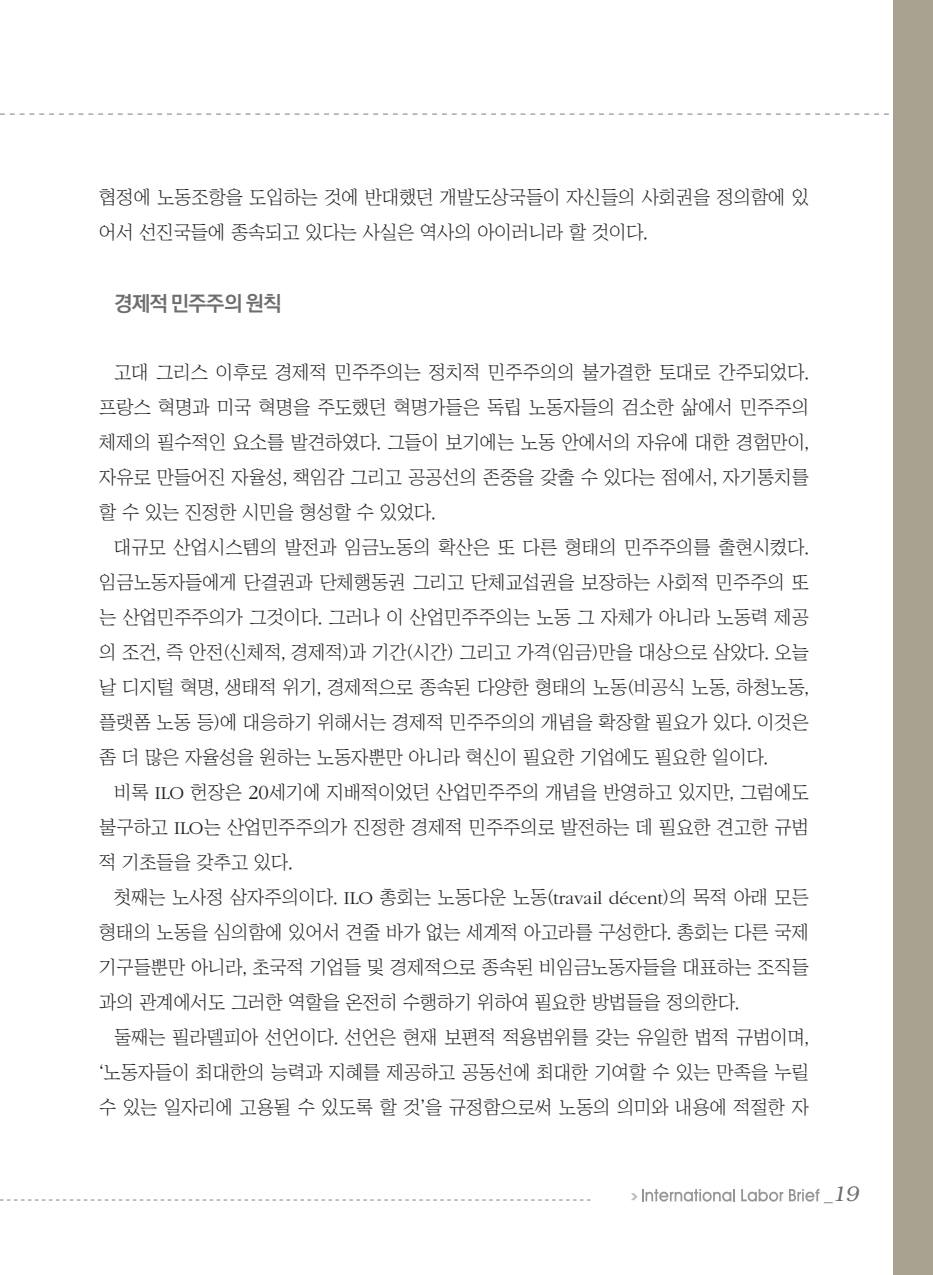
<style>
.page{position:relative;width:933px;height:1275px;background:#fff}
.page>*{position:absolute;margin:0;border:0;box-sizing:border-box;transform-origin:0 0}
.중제목{font:700 21px "Ko Pub Dotum";letter-spacing:-.03em;color:#6c6d70}
.t1{font:italic 300 21px "Bookman";color:#6c6d70}
.본문{font:18.9px/35px "Chosunilbo NM";color:#231f20;text-align:justify}
.t2{font:700 7.88px "Ko Pub Dotum";color:#939598;scale:2 1}
.s1{font-family:"ITC Garamond Std";font-weight:300}
.s2{font-family:"ITC Garamond Std";font-weight:300;font-size:20.82px}
.s3{font-family:"Helvetica";font-weight:400;font-style:normal;font-size:17.5px}
</style>
<div class="page">
<svg style="left:0;top:113px;width:889px;height:2px"></svg>
<div style="left:893px;top:0;width:40px;height:1275px;background:#aaa291"></div>
<svg style="left:0;top:1199px;width:590px;height:1px"></svg>
<svg style="left:642px;top:1189px;width:93px;height:13px"></svg>
<svg style="left:741px;top:1189px;width:42px;height:13px"></svg>
<svg style="left:789px;top:1189px;width:30px;height:12px"></svg>
<p class="본문" style="left:99px;top:179px;width:711px">협정에 노동조항을 도입하는 것에 반대했던 개발도상국들이 자신들의 사회권을 정의함에 있 어서 선진국들에 종속되고 있다는 사실은 역사의 아이러니라 할 것이다.</p>
<p class="중제목" style="left:114px;top:293px;width:169px">경제적 민주주의 원칙</p>
<p class="본문" style="left:99px;top:354px;width:711px;text-indent:15px">고대 그리스 이후로 경제적 민주주의는 정치적 민주주의의 불가결한 토대로 간주되었다. 프랑스 혁명과 미국 혁명을 주도했던 혁명가들은 독립 노동자들의 검소한 삶에서 민주주의 체제의 필수적인 요소를 발견하였다. 그들이 보기에는 노동 안에서의 자유에 대한 경험만이, 자유로 만들어진 자율성, 책임감 그리고 공공선의 존중을 갖출 수 있다는 점에서, 자기통치를 할 수 있는 진정한 시민을 형성할 수 있었다.</p>
<p class="본문" style="left:99px;top:529px;width:711px;text-indent:15px">대규모 산업시스템의 발전과 임금노동의 확산은 또 다른 형태의 민주주의를 출현시켰다. 임금노동자들에게 단결권과 단체행동권 그리고 단체교섭권을 보장하는 사회적 민주주의 또 는 산업민주주의가 그것이다. 그러나 이 산업민주주의는 노동 그 자체가 아니라 노동력 제공 의 조건, 즉 안전(신체적, 경제적)과 기간(시간) 그리고 가격(임금)만을 대상으로 삼았다. 오늘 날 디지털 혁명, 생태적 위기, 경제적으로 종속된 다양한 형태의 노동(비공식 노동, 하청노동, 플랫폼 노동 등)에 대응하기 위해서는 경제적 민주주의의 개념을 확장할 필요가 있다. 이것은 좀 더 많은 자율성을 원하는 노동자뿐만 아니라 혁신이 필요한 기업에도 필요한 일이다.</p>
<p class="본문" style="left:99px;top:774px;width:711px;text-indent:15px">비록 <span class="s1">ILO</span> 헌장은 <span class="s2">20</span>세기에 지배적이었던 산업민주주의 개념을 반영하고 있지만, 그럼에도 불구하고 <span class="s1">ILO</span>는 산업민주주의가 진정한 경제적 민주주의로 발전하는 데 필요한 견고한 규범 적 기초들을 갖추고 있다.</p>
<p class="본문" style="left:99px;top:879px;width:711px;text-indent:15px">첫째는 노사정 삼자주의이다. <span class="s1">ILO</span> 총회는 노동다운 노동(<span class="s1">travail décent</span>)의 목적 아래 모든 형태의 노동을 심의함에 있어서 견줄 바가 없는 세계적 아고라를 구성한다. 총회는 다른 국제 기구들뿐만 아니라, 초국적 기업들 및 경제적으로 종속된 비임금노동자들을 대표하는 조직들 과의 관계에서도 그러한 역할을 온전히 수행하기 위하여 필요한 방법들을 정의한다.</p>
<p class="본문" style="left:99px;top:1019px;width:711px;text-indent:15px">둘째는 필라델피아 선언이다. 선언은 현재 보편적 적용범위를 갖는 유일한 법적 규범이며, ‘노동자들이 최대한의 능력과 지혜를 제공하고 공동선에 최대한 기여할 수 있는 만족을 누릴 수 있는 일자리에 고용될 수 있도록 할 것’을 규정함으로써 노동의 의미와 내용에 적절한 자</p>
<p class="t2" style="left:631px;top:1192px;width:5px">》</p>
<p class="t1" style="left:824px;top:1182px;width:36px"><span class="s3">_</span>19</p>
</div>
